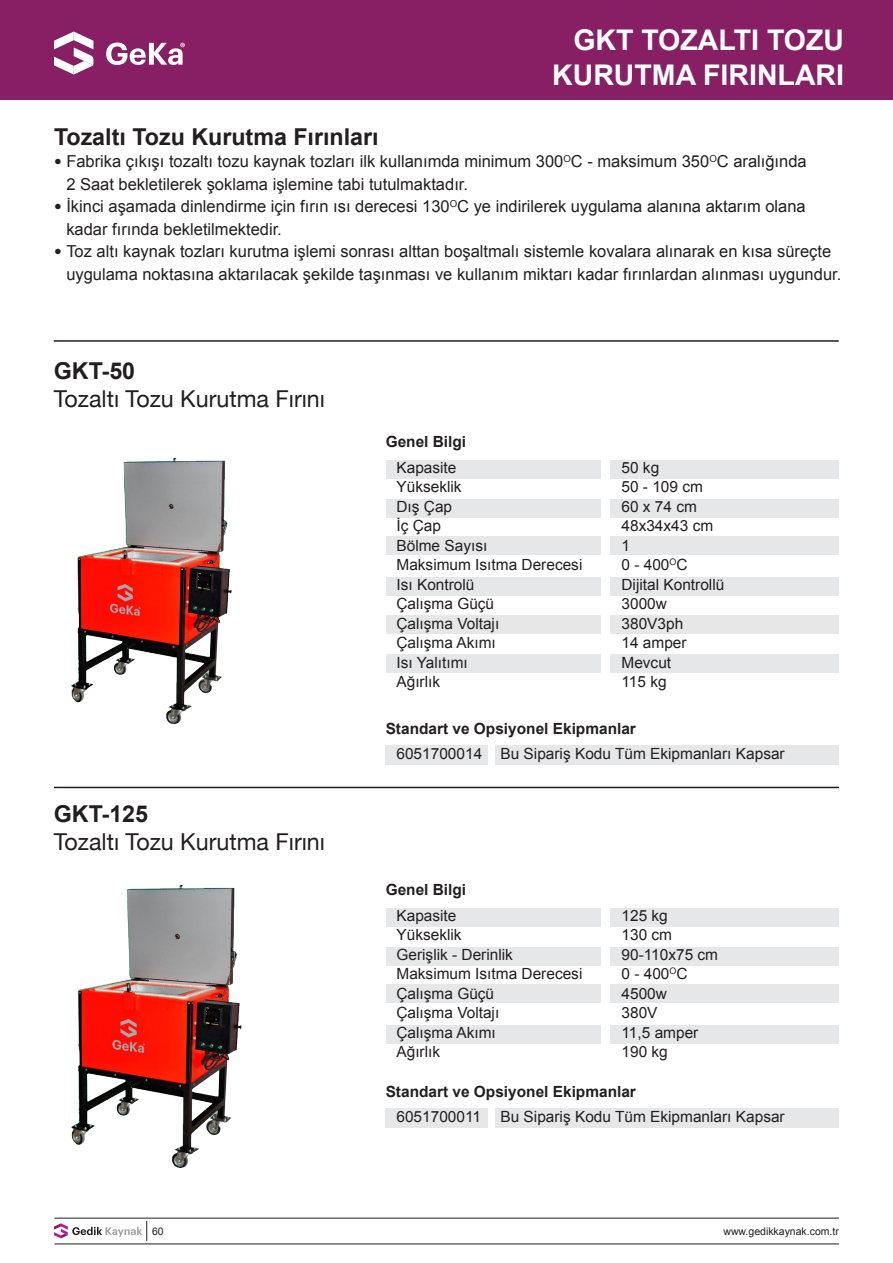
<style>
.page{position:relative;width:893px;height:1263px;background:#fff}
.page>*{position:absolute;margin:0;border:0;box-sizing:border-box;transform-origin:0 0}
.t1{font:700 28.5px "Arial";color:#fff}
.t2{font:23.25px "Helvetica Neue";color:#231f20}
.t3{font:700 23.25px "Arial";color:#231f20}
.t4{font:16.5px/22.5px "Arial";color:#231f20}
.t5{font:15.45px "Arial";color:#231f20}
.t6{font:700 15.45px "Arial";color:#231f20}
.t7{font:10.5px "Arial";color:#231f20}
.s1{font-family:"Helvetica Neue LT Std";font-stretch:condensed;font-size:15.45px}
</style>
<div class="page">
<svg style="left:54px;top:1221px;width:93px;height:20px"></svg>
<hr style="left:54px;top:1218px;width:785px;height:1px;background:#231f20">
<hr style="left:54px;top:1244px;width:785px;height:1px;background:#231f20">
<div style="left:0;top:0;width:893px;height:100px;background:#881f65"></div>
<svg style="left:54px;top:32px;width:39px;height:43px"></svg>
<svg style="left:106px;top:43px;width:79px;height:22px"></svg>
<div style="left:386px;top:460px;width:214px;height:18px;background:#e6e7e9"></div>
<div style="left:386px;top:908px;width:214px;height:18px;background:#e6e7e9"></div>
<div style="left:386px;top:499px;width:214px;height:18px;background:#e6e7e9"></div>
<div style="left:386px;top:947px;width:214px;height:18px;background:#e6e7e9"></div>
<div style="left:386px;top:536px;width:214px;height:18px;background:#e6e7e9"></div>
<div style="left:386px;top:984px;width:214px;height:18px;background:#e6e7e9"></div>
<div style="left:386px;top:577px;width:214px;height:18px;background:#e6e7e9"></div>
<div style="left:386px;top:1025px;width:214px;height:18px;background:#e6e7e9"></div>
<div style="left:386px;top:615px;width:214px;height:18px;background:#e6e7e9"></div>
<div style="left:386px;top:654px;width:214px;height:18px;background:#e6e7e9"></div>
<div style="left:386px;top:1108px;width:102px;height:19px;background:#e6e7e9"></div>
<div style="left:386px;top:745px;width:102px;height:20px;background:#e6e7e9"></div>
<div style="left:610px;top:460px;width:228px;height:18px;background:#e6e7e9"></div>
<div style="left:610px;top:908px;width:228px;height:18px;background:#e6e7e9"></div>
<div style="left:610px;top:499px;width:228px;height:18px;background:#e6e7e9"></div>
<div style="left:610px;top:947px;width:228px;height:18px;background:#e6e7e9"></div>
<div style="left:610px;top:536px;width:228px;height:18px;background:#e6e7e9"></div>
<div style="left:610px;top:984px;width:228px;height:18px;background:#e6e7e9"></div>
<div style="left:610px;top:577px;width:228px;height:18px;background:#e6e7e9"></div>
<div style="left:610px;top:1025px;width:228px;height:18px;background:#e6e7e9"></div>
<div style="left:610px;top:615px;width:228px;height:18px;background:#e6e7e9"></div>
<div style="left:610px;top:654px;width:228px;height:18px;background:#e6e7e9"></div>
<div style="left:495px;top:1108px;width:343px;height:19px;background:#e6e7e9"></div>
<div style="left:495px;top:745px;width:343px;height:20px;background:#e6e7e9"></div>
<hr style="left:54px;top:340px;width:785px;height:2px;background:#231f20">
<img style="left:69px;top:459px;width:163px;height:266px">
<img style="left:69px;top:885px;width:173px;height:283px">
<hr style="left:54px;top:787px;width:785px;height:1px;background:#231f20">
<p class="t1" style="left:573px;top:22px;width:272px">GKT TOZALTI TOZU</p>
<p class="t1" style="left:552px;top:56px;width:293px">KURUTMA FIRINLARI</p>
<p class="t3" style="left:54px;top:121px;width:326px">Tozaltı Tozu Kurutma Fırınları</p>
<p class="t4" style="left:66px;top:150px;width:742px;text-indent:-12px"><span class="s1">•</span> Fabrika çıkışı tozaltı tozu kaynak tozları ilk kullanımda minimum 300<sup>O</sup>C - maksimum 350<sup>O</sup>C aralığında<br>2 Saat bekletilerek şoklama işlemine tabi tutulmaktadır.</p>
<p class="t4" style="left:66px;top:195px;width:741px;text-indent:-12px"><span class="s1">•</span> İkinci aşamada dinlendirme için fırın ısı derecesi 130<sup>O</sup>C ye indirilerek uygulama alanına aktarım olana kadar fırında bekletilmektedir.</p>
<p class="t4" style="left:66px;top:240px;width:776px;text-indent:-12px"><span class="s1">•</span> Toz altı kaynak tozları kurutma işlemi sonrası alttan boşaltmalı sistemle kovalara alınarak en kısa süreçte uygulama noktasına aktarılacak şekilde taşınması ve kullanım miktarı kadar fırınlardan alınması uygundur.</p>
<p class="t3" style="left:54px;top:355px;width:83px">GKT-50</p>
<p class="t2" style="left:54px;top:381px;width:273px">Tozaltı Tozu Kurutma Fırını</p>
<p class="t3" style="left:54px;top:798px;width:96px">GKT-125</p>
<p class="t2" style="left:54px;top:824px;width:273px">Tozaltı Tozu Kurutma Fırını</p>
<p class="t6" style="left:386px;top:431px;width:82px">Genel Bilgi</p>
<p class="t5" style="left:396px;top:457px;width:61px">Kapasite</p>
<p class="t5" style="left:621px;top:457px;width:39px">50 kg</p>
<p class="t5" style="left:396px;top:477px;width:67px">Yükseklik</p>
<p class="t5" style="left:621px;top:477px;width:83px">50 - 109 cm</p>
<p class="t5" style="left:396px;top:496px;width:57px">Dış Çap</p>
<p class="t5" style="left:621px;top:496px;width:77px">60 x 74 cm</p>
<p class="t5" style="left:396px;top:516px;width:46px">İç Çap</p>
<p class="t5" style="left:621px;top:516px;width:93px">48x34x43 cm</p>
<p class="t5" style="left:396px;top:535px;width:92px">Bölme Sayısı</p>
<p class="t5" style="left:621px;top:535px;width:10px">1</p>
<p class="t5" style="left:396px;top:555px;width:187px">Maksimum Isıtma Derecesi</p>
<p class="t5" style="left:621px;top:555px;width:68px">0 - 400<sup>O</sup>C</p>
<p class="t5" style="left:396px;top:574px;width:79px">Isı Kontrolü</p>
<p class="t5" style="left:621px;top:574px;width:104px">Dijital Kontrollü</p>
<p class="t5" style="left:396px;top:594px;width:99px">Çalışma Güçü</p>
<p class="t5" style="left:621px;top:594px;width:47px">3000w</p>
<p class="t5" style="left:396px;top:613px;width:104px">Çalışma Voltajı</p>
<p class="t5" style="left:621px;top:613px;width:63px">380V3ph</p>
<p class="t5" style="left:396px;top:633px;width:101px">Çalışma Akımı</p>
<p class="t5" style="left:621px;top:633px;width:67px">14 amper</p>
<p class="t5" style="left:396px;top:652px;width:73px">Isı Yalıtımı</p>
<p class="t5" style="left:621px;top:652px;width:51px">Mevcut</p>
<p class="t5" style="left:396px;top:672px;width:45px">Ağırlık</p>
<p class="t5" style="left:621px;top:672px;width:47px">115 kg</p>
<p class="t6" style="left:386px;top:718px;width:252px">Standart ve Opsiyonel Ekipmanlar</p>
<p class="t5" style="left:396px;top:744px;width:87px">6051700014</p>
<p class="t5" style="left:500px;top:744px;width:286px">Bu Sipariş Kodu Tüm Ekipmanları Kapsar</p>
<p class="t6" style="left:386px;top:879px;width:82px">Genel Bilgi</p>
<p class="t5" style="left:396px;top:905px;width:61px">Kapasite</p>
<p class="t5" style="left:621px;top:905px;width:48px">125 kg</p>
<p class="t5" style="left:396px;top:925px;width:67px">Yükseklik</p>
<p class="t5" style="left:621px;top:925px;width:52px">130 cm</p>
<p class="t5" style="left:396px;top:944px;width:118px">Gerişlik - Derinlik</p>
<p class="t5" style="left:621px;top:944px;width:98px">90-110x75 cm</p>
<p class="t5" style="left:396px;top:964px;width:187px">Maksimum Isıtma Derecesi</p>
<p class="t5" style="left:621px;top:964px;width:68px">0 - 400<sup>O</sup>C</p>
<p class="t5" style="left:396px;top:983px;width:99px">Çalışma Güçü</p>
<p class="t5" style="left:621px;top:983px;width:47px">4500w</p>
<p class="t5" style="left:396px;top:1003px;width:104px">Çalışma Voltajı</p>
<p class="t5" style="left:621px;top:1003px;width:38px">380V</p>
<p class="t5" style="left:396px;top:1022px;width:101px">Çalışma Akımı</p>
<p class="t5" style="left:621px;top:1022px;width:78px">11,5 amper</p>
<p class="t5" style="left:396px;top:1042px;width:45px">Ağırlık</p>
<p class="t5" style="left:621px;top:1042px;width:48px">190 kg</p>
<p class="t6" style="left:386px;top:1081px;width:252px">Standart ve Opsiyonel Ekipmanlar</p>
<p class="t5" style="left:396px;top:1106px;width:86px">6051700011</p>
<p class="t5" style="left:500px;top:1106px;width:286px">Bu Sipariş Kodu Tüm Ekipmanları Kapsar</p>
<p class="t7" style="left:152px;top:1225px;width:13px">60</p>
<p class="t7" style="left:723px;top:1224px;width:117px">www.gedikkaynak.com.tr</p>
</div>
